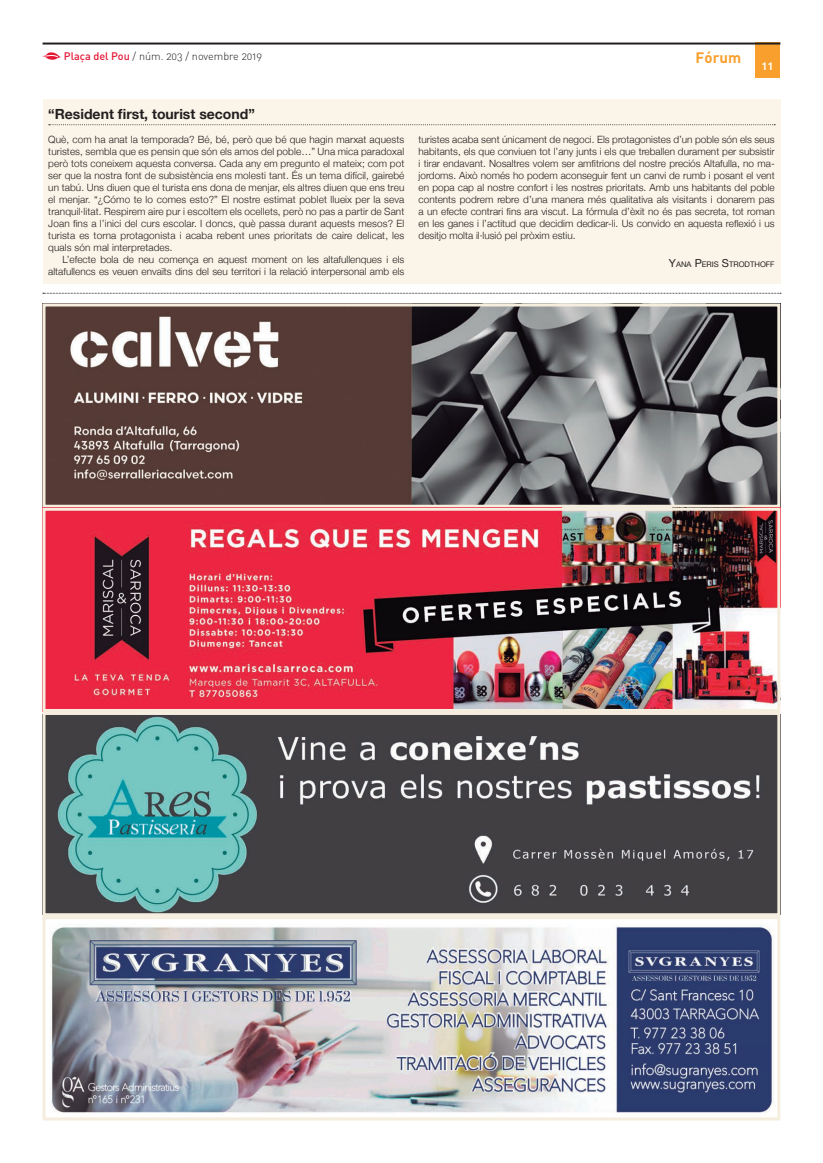
<style>
.page{position:relative;width:823px;height:1163px;background:#fff}
.page>*{position:absolute;margin:0;border:0;box-sizing:border-box;transform-origin:0 0}
.t1{font:700 15px "DIN";color:#f99f2d}
.t2{font:700 14px "Helvetica Neue";color:#231f20}
.t3{font:500 11px "Helvetica Neue";color:#fff}
.t4{font:10.8px "DIN Light Alternate";color:#231f20}
.t5{font:300 10px/12px "Helvetica Neue";color:#231f20;text-align:justify}
.t6{font:7.7px "Helvetica Neue";color:#231f20}
.s1{font-family:"DIN";font-weight:500;color:#e51836}
.s2{font-size:11px}
</style>
<div class="page">
<svg style="left:43px;top:52px;width:18px;height:8px"></svg>
<div style="left:755px;top:43px;width:24px;height:35px;background:#f99f2d"></div>
<hr style="left:43px;top:43px;width:737px;height:2px;background:#231f20">
<div style="left:43px;top:99px;width:736px;height:185px;background:#faf5e8"></div>
<svg style="left:49px;top:124px;width:725px;height:1px"></svg>
<img style="left:46px;top:307px;width:729px;height:400px">
<div style="left:42px;top:303px;width:737px;height:204px;border:3px solid #f5eddd"></div>
<div style="left:42px;top:507px;width:737px;height:204px;border:3px solid #f5eddd"></div>
<img style="left:50px;top:924px;width:725px;height:191px">
<div style="left:42px;top:916px;width:737px;height:204px;border:3px solid #f5eddd"></div>
<img style="left:46px;top:715px;width:729px;height:197px">
<div style="left:42px;top:711px;width:737px;height:205px;border:3px solid #f5eddd"></div>
<svg style="left:43px;top:293px;width:737px;height:1px"></svg>
<p class="t4" style="left:64px;top:49px;width:199px"><span class="s1">Plaça del Pou</span> / núm. 203 / novembre 2019</p>
<h1 class="t1" style="left:695px;top:47px;width:47px">Fórum</h1>
<p class="t3" style="left:761px;top:57px;width:14px">11</p>
<h2 class="t2" style="left:48px;top:103px;width:208px">“Resident first, tourist second”</h2>
<p class="t5" style="left:48px;top:132px;width:357px">Què, com ha anat la temporada? Bé, bé, però que bé que hagin marxat aquests turistes, sembla que es pensin que són els amos del poble…” Una mica paradoxal però tots coneixem aquesta conversa. Cada any em pregunto el mateix; com pot ser que la nostra font de subsistència ens molesti tant. És un tema difícil, gairebé un tabú. Uns diuen que el turista ens dona de menjar, els altres diuen que ens treu el menjar. “¿Cómo te lo comes esto?” El nostre estimat poblet llueix per la seva tranquil·litat. Respirem aire pur i escoltem els ocellets, però no pas a partir de Sant Joan fins a l’inici del curs escolar. I doncs, què passa durant aquests mesos? El turista es torna protagonista i acaba rebent unes prioritats de caire delicat, les quals són mal interpretades.</p>
<p class="t5" style="left:48px;top:252px;width:357px;text-align:right">L’efecte bola de neu comença en aquest moment on les altafullenques i els altafullencs es veuen envaïts dins del seu territori i la relació interpersonal amb els</p>
<p class="t5" style="left:418px;top:132px;width:357px">turistes acaba sent únicament de negoci. Els protagonistes d’un poble són els seus habitants, els que conviuen tot l’any junts i els que treballen durament per subsistir i tirar endavant. Nosaltres volem ser amfitrions del nostre preciós Altafulla, no ma&shy;jordoms. Això només ho podem aconseguir fent un canvi de rumb i posant el vent en popa cap al nostre confort i les nostres prioritats. Amb uns habitants del poble contents podrem rebre d’una manera més qualitativa als visitants i donarem pas a un efecte contrari fins ara viscut. La fórmula d’èxit no és pas secreta, tot roman en les ganes i l’actitud que decidim dedicar-li. Us convido en aquesta reflexió i us desitjo molta il·lusió pel pròxim estiu.</p>
<p class="t6" style="left:668px;top:258px;width:107px"><span class="s2">Y</span>ANA <span class="s2">P</span>ERIS <span class="s2">S</span>TRODTHOFF</p>
</div>
